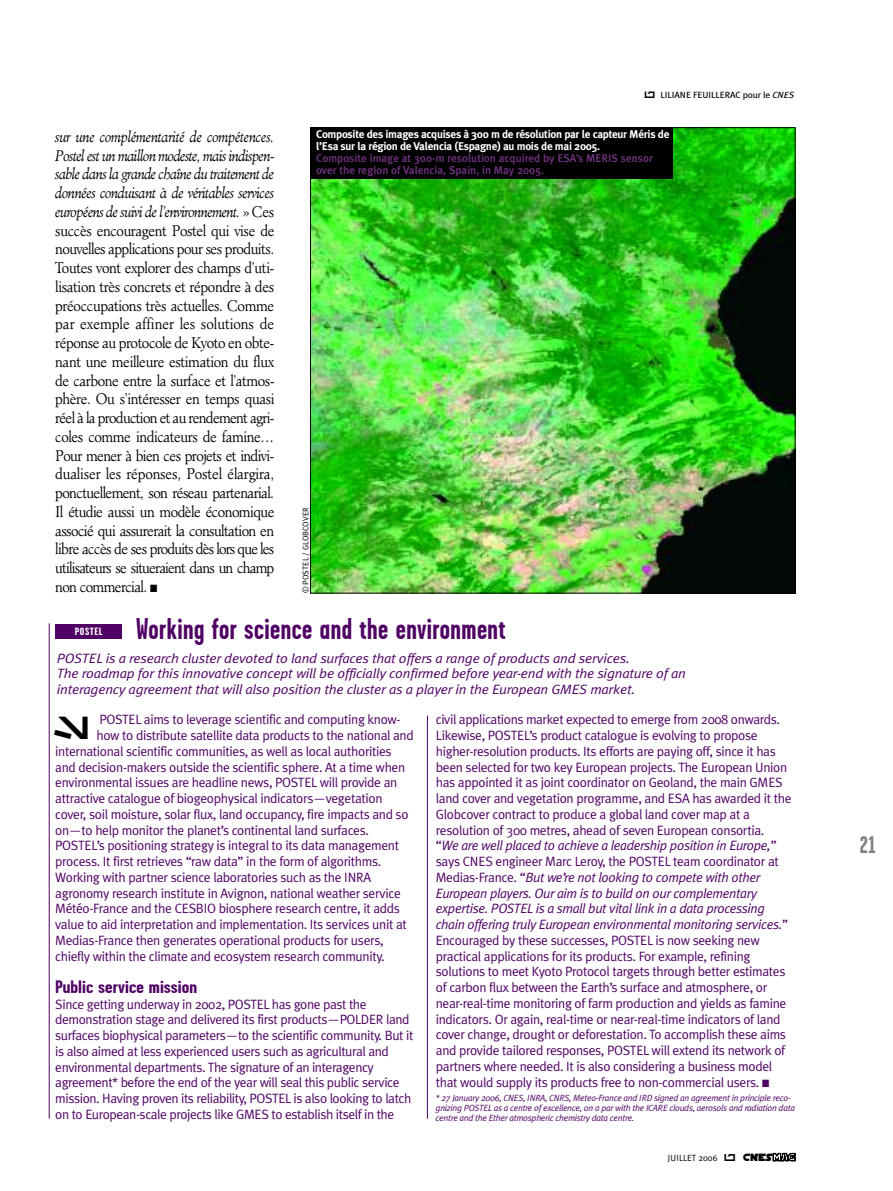
<style>
.page{position:relative;width:893px;height:1191px;background:#fff}
.page>*{position:absolute;margin:0;border:0;box-sizing:border-box;transform-origin:0 0}
.t1{font:700 30px "Garage Gothic";letter-spacing:.015em;color:#500264}
.t2{font:700 24px "Garage Gothic";color:#808080}
.t3{font:700 18px "Garage Gothic";color:#500264;scale:1.23 1}
.t4{font:300 15px/18.8px "Minister";letter-spacing:-.06em;color:#000;text-align:justify;scale:.9 1}
.t5{font:13.5px/15.8px "Meta Plus Normal";letter-spacing:-.025em;color:#500264}
.t6{font:italic 13.5px/15.8px "Meta Plus Normal";letter-spacing:-.015em;color:#500264;scale:1.07 1}
.t7{font:700 11.25px/12px "Meta Plus";letter-spacing:-.03em;color:#fff}
.t8{font:500 11.25px/12px "Meta Plus";color:#733583}
.t9{font:700 10.5px "Garage Gothic";letter-spacing:.035em;color:#fff;scale:1.23 1}
.t10{font:italic 9px/9.8px "Meta Plus Normal";letter-spacing:-.025em;color:#500264}
.t11{font:9px "Meta Plus";letter-spacing:-.015em;color:#000;scale:1.07 1}
.t12{font:9px "Meta Plus Normal";color:#000}
.t13{font:8.25px "Meta Plus Normal";color:#000}
.s1{font-style:italic}
.s2{font-family:"SF Distant Galaxy Alternate";font-size:10.95px}
.s3{font-family:"SF Distant Galaxy Outline";font-size:10.8px}
</style>
<div class="page">
<div style="left:55px;top:624px;width:67px;height:15px;background:#500264"></div>
<hr style="left:49px;top:623px;width:1px;height:495px;background:#500264">
<hr style="left:427px;top:715px;width:1px;height:403px;background:#500264">
<img style="left:312px;top:130px;width:481px;height:461px">
<div style="left:310px;top:128px;width:363px;height:51px;background:#000"></div>
<p class="t11" style="left:645px;top:90px;width:141px">◆ LILIANE FEUILLERAC pour le <span class="s1">CNES</span></p>
<p class="t4" style="left:55px;top:128px;width:245px"><span class="s1">sur une complémentarité de compétences.<br>Postel est un maillon modeste, mais indispen&shy;sable dans la grande chaîne du traitement de données conduisant à de véritables services européens de suivi de l’environnement.</span> » Ces succès encouragent Postel qui vise de nouvelles applications pour ses produits.<br>Toutes vont explorer des champs d’uti&shy;lisation très concrets et répondre à des préoccupations très actuelles. Comme par exemple affiner les solutions de réponse au protocole de Kyoto en obte&shy;nant une meilleure estimation du flux de carbone entre la surface et l’atmos&shy;phère. Ou s’intéresser en temps quasi réel à la production et au rendement agri&shy;coles comme indicateurs de famine… Pour mener à bien ces projets et indivi&shy;dualiser les réponses, Postel élargira, ponctuellement, son réseau partenarial.<br>Il étudie aussi un modèle économique associé qui assurerait la consultation en libre accès de ses produits dès lors que les utilisateurs se situeraient dans un champ non commercial. ■</p>
<p class="t7" style="left:316px;top:128px;width:355px">Composite des images acquises à 300 m de résolution par le capteur Méris de l’Esa sur la région de Valencia (Espagne) au mois de mai 2005.</p>
<p class="t8" style="left:316px;top:152px;width:338px">Composite image at 300-m resolution acquired by ESA’s MERIS sensor over the region of Valencia, Spain, in May 2005.</p>
<p class="t13" style="left:301px;top:593px;width:87px;rotate:-90deg">© POSTEL / GLOBCOVER</p>
<p class="t9" style="left:75px;top:625px;width:24px">POSTEL</p>
<h1 class="t1" style="left:136px;top:611px;width:371px">Working for science and the environment</h1>
<p class="t6" style="left:57px;top:650px;width:589px">POSTEL is a research cluster devoted to land surfaces that offers a range of products and services.<br>The roadmap for this innovative concept will be officially confirmed before year-end with the signature of an interagency agreement that will also position the cluster as a player in the European GMES market.</p>
<p class="t5" style="left:99px;top:711px;width:303px">POSTEL aims to leverage scientific and computing know-</p>
<p class="t5" style="left:96px;top:727px;width:319px">how to distribute satellite data products to the national and</p>
<p class="t5" style="left:55px;top:743px;width:338px">international scientific communities, as well as local authorities</p>
<p class="t5" style="left:55px;top:759px;width:351px">and decision-makers outside the scientific sphere. At a time when</p>
<p class="t5" style="left:55px;top:774px;width:344px">environmental issues are headline news, POSTEL will provide an</p>
<p class="t5" style="left:55px;top:790px;width:329px">attractive catalogue of biogeophysical indicators—vegetation</p>
<p class="t5" style="left:55px;top:806px;width:355px">cover, soil moisture, solar flux, land occupancy, fire impacts and so</p>
<p class="t5" style="left:55px;top:822px;width:315px">on—to help monitor the planet’s continental land surfaces.</p>
<p class="t5" style="left:55px;top:837px;width:345px">POSTEL’s positioning strategy is integral to its data management</p>
<p class="t5" style="left:55px;top:853px;width:328px">process. It first retrieves “raw data” in the form of algorithms.</p>
<p class="t5" style="left:55px;top:869px;width:317px">Working with partner science laboratories such as the INRA</p>
<p class="t5" style="left:55px;top:885px;width:347px">agronomy research institute in Avignon, national weather service</p>
<p class="t5" style="left:55px;top:900px;width:346px">Météo-France and the CESBIO biosphere research centre, it adds</p>
<p class="t5" style="left:55px;top:916px;width:353px">value to aid interpretation and implementation. Its services unit at</p>
<p class="t5" style="left:55px;top:932px;width:330px">Medias-France then generates operational products for users,</p>
<p class="t5" style="left:55px;top:948px;width:331px">chiefly within the climate and ecosystem research community.</p>
<h3 class="t3" style="left:55px;top:976px;width:117px">Public service mission</h3>
<p class="t5" style="left:55px;top:996px;width:360px">Since getting underway in 2002, POSTEL has gone past the demonstration stage and delivered its first products—POLDER land surfaces biophysical parameters—to the scientific community. But it is also aimed at less experienced users such as agricultural and environmental departments. The signature of an interagency agreement* before the end of the year will seal this public service mission. Having proven its reliability, POSTEL is also looking to latch on to European-scale projects like GMES to establish itself in the</p>
<p class="t5" style="left:436px;top:711px;width:357px">civil applications market expected to emerge from 2008 onwards.<br>Likewise, POSTEL’s product catalogue is evolving to propose higher-resolution products. Its efforts are paying off, since it has been selected for two key European projects. The European Union has appointed it as joint coordinator on Geoland, the main GMES land cover and vegetation programme, and ESA has awarded it the Globcover contract to produce a global land cover map at a resolution of 300 metres, ahead of seven European consortia.<br>“<span class="s1">We are well placed to achieve a leadership position in Europe,</span>” says CNES engineer Marc Leroy, the POSTEL team coordinator at Medias-France. “<span class="s1">But we’re not looking to compete with other European players. Our aim is to build on our complementary expertise. POSTEL is a small but vital link in a data processing chain offering truly European environmental monitoring services.</span>” Encouraged by these successes, POSTEL is now seeking new practical applications for its products. For example, refining solutions to meet Kyoto Protocol targets through better estimates of carbon flux between the Earth’s surface and atmosphere, or near-real-time monitoring of farm production and yields as famine indicators. Or again, real-time or near-real-time indicators of land cover change, drought or deforestation. To accomplish these aims and provide tailored responses, POSTEL will extend its network of partners where needed. It is also considering a business model that would supply its products free to non-commercial users. ■</p>
<p class="t10" style="left:436px;top:1093px;width:361px">* 27 January 2006, CNES, INRA, CNRS, Meteo-France and IRD signed an agreement in principle reco&shy;gnizing POSTEL as a centre of excellence, on a par with the ICARE clouds, aerosols and radiation data centre and the Ether atmospheric chemistry data centre.</p>
<p class="t12" style="left:668px;top:1152px;width:129px">JUILLET 2006 ◆ <span class="s2">CNES</span><span class="s3">mag</span></p>
<h2 class="t2" style="left:860px;top:830px;width:18px">21</h2>
</div>
